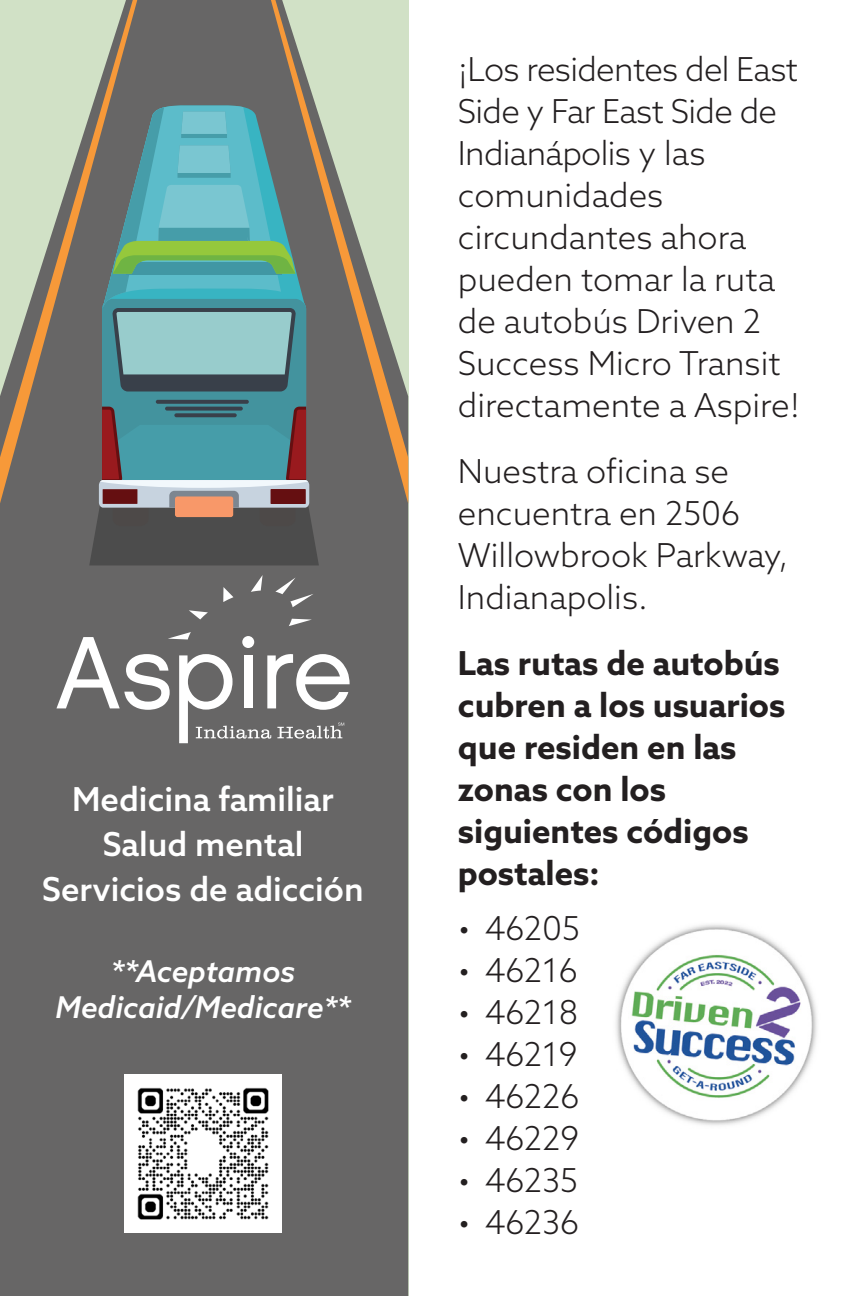
<style>
.page{position:relative;width:864px;height:1296px;background:#fff}
.page>*{position:absolute;margin:0;border:0;box-sizing:border-box;transform-origin:0 0}
.t1{font:300 33px/42px "Azo Sans";color:#231f20}
.t2{font:700 33px/42px "Azo Sans";color:#231f20}
.t3{font:500 33px "Azo Sans";color:#fff}
.t4{font:italic 500 30px "Azo Sans";color:#fff}
</style>
<div class="page">
<div style="left:0;top:504px;width:408px;height:792px;background:#676666"></div>
<svg style="left:0;top:0;width:408px;height:504px;background:#9e9e8c"></svg>
<svg style="left:89px;top:217px;width:230px;height:348px;background:#585757"></svg>
<svg style="left:100px;top:105px;width:208px;height:421px;background:#669798"></svg>
<svg style="left:189px;top:610px;width:19px;height:10px"></svg>
<svg style="left:223px;top:587px;width:10px;height:15px"></svg>
<svg style="left:251px;top:575px;width:12px;height:17px"></svg>
<svg style="left:275px;top:578px;width:39px;height:29px"></svg>
<svg style="left:289px;top:619px;width:23px;height:7px"></svg>
<svg style="left:56px;top:632px;width:294px;height:111px"></svg>
<img style="left:616px;top:924px;width:201px;height:201px">
<img style="left:124px;top:1075px;width:158px;height:157px">
<svg style="left:188px;top:1136px;width:31px;height:36px"></svg>
<p class="t3" style="left:72px;top:778px;width:263px">Medicina familiar</p>
<p class="t3" style="left:103px;top:823px;width:202px">Salud mental</p>
<p class="t3" style="left:42px;top:868px;width:323px">Servicios de adicción</p>
<p class="t4" style="left:111px;top:952px;width:186px">**Aceptamos</p>
<p class="t4" style="left:56px;top:988px;width:296px">Medicaid/Medicare**</p>
<p class="t1" style="left:458px;top:48px;width:344px">¡Los residentes del East<br>Side y Far East Side de<br>Indianápolis y las comunidades circundantes ahora pueden tomar la ruta de autobús Driven 2<br>Success Micro Transit directamente a Aspire!</p>
<p class="t1" style="left:458px;top:450px;width:332px">Nuestra oficina se encuentra en 2506<br>Willowbrook Parkway,<br>Indianapolis.</p>
<p class="t2" style="left:458px;top:642px;width:329px">Las rutas de autobús cubren a los usuarios que residen en las zonas con los siguientes códigos postales:</p>
<p class="t1" style="left:458px;top:907px;width:123px">• 46205</p>
<p class="t1" style="left:458px;top:949px;width:122px">• 46216</p>
<p class="t1" style="left:458px;top:991px;width:122px">• 46218</p>
<p class="t1" style="left:458px;top:1033px;width:121px">• 46219</p>
<p class="t1" style="left:458px;top:1075px;width:123px">• 46226</p>
<p class="t1" style="left:458px;top:1117px;width:123px">• 46229</p>
<p class="t1" style="left:458px;top:1159px;width:121px">• 46235</p>
<p class="t1" style="left:458px;top:1201px;width:123px">• 46236</p>
</div>
